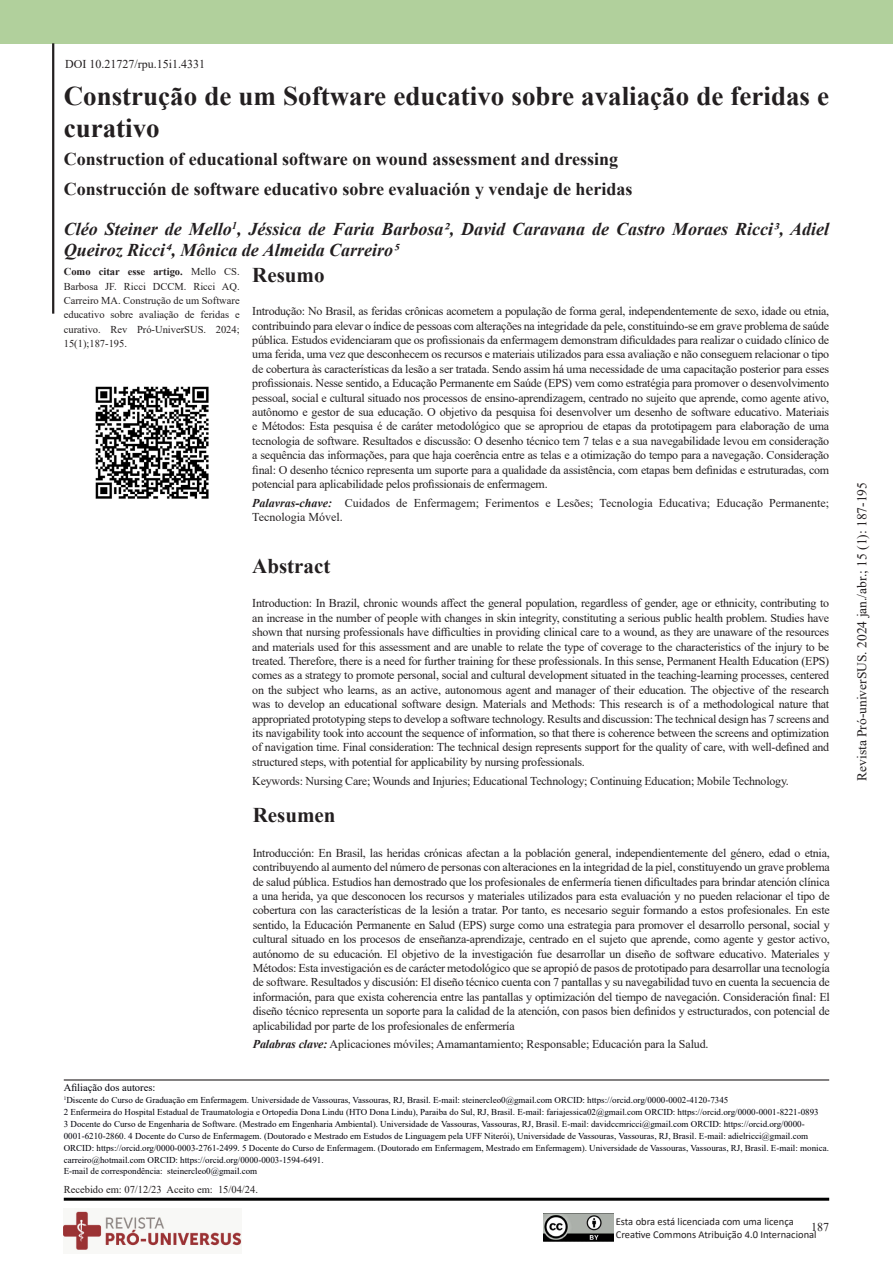
<style>
.page{position:relative;width:893px;height:1263px;background:#fff}
.page>*{position:absolute;margin:0;border:0;box-sizing:border-box;transform-origin:0 0}
.Título_principal__PT{font:700 27px/32.4px "Times New Roman";color:#231f20}
.t1{font:700 21px "Times New Roman";color:#231f20}
.Título_principal__EN{font:700 18px "Times New Roman";color:#231f20}
.Autores{font:italic 700 18px/21px "Times New Roman";color:#231f20}
.t2{font:13.5px "Times New Roman";color:#231f20}
.resumo_e_abstract{font:12px/14.4px "Times New Roman";letter-spacing:-.02em;color:#231f20;text-align:justify}
.resumo_e_abstract-2{font:12px/14.4px "Times New Roman";color:#231f20}
.Como_citar_artigo{font:10.5px/14.4px "Times New Roman";color:#231f20;text-align:justify}
.Título_principal__PT-2{font:10.5px "Calibri";color:#231f20}
.Histórico_autor{font:10.5px "Times New Roman";color:#00000a}
.Histórico_autor-2{font:9px/12px "Times New Roman";color:#00000a}
.s1{font-weight:700}
.s2{color:#fff}
.s3{font-weight:700;font-style:italic}
</style>
<div class="page">
<hr style="left:64px;top:1198px;width:765px;height:3px;background:#000">
<div style="left:0;top:0;width:893px;height:43px;background:#b1d09c"></div>
<hr style="left:52px;top:43px;width:2px;height:271px;background:#231f20">
<hr style="left:64px;top:1079px;width:765px;height:1px;background:#231f20">
<img style="left:64px;top:1209px;width:177px;height:42px">
<img style="left:544px;top:1213px;width:69px;height:28px">
<img style="left:95px;top:386px;width:114px;height:113px">
<p class="resumo_e_abstract-2" style="left:65px;top:56px;width:141px">DOI 10.21727/rpu.15i1.4331</p>
<p class="Título_principal__PT" style="left:64px;top:79px;width:767px">Construção de um Software educativo sobre avaliação de feridas e curativo</p>
<p class="Título_principal__EN" style="left:64px;top:146px;width:556px">Construction of educational software on wound assessment and dressing</p>
<p class="Título_principal__EN" style="left:64px;top:176px;width:570px">Construcción de software educativo sobre evaluación y vendaje de heridas</p>
<p class="Autores" style="left:64px;top:218px;width:767px">Cléo Steiner de Mello<sup>1</sup>, Jéssica de Faria Barbosa2, David Caravana de Castro Moraes Ricci3, Adiel<br>Queiroz Ricci4, Mônica de Almeida Carreiro5</p>
<p class="Como_citar_artigo" style="left:64px;top:264px;width:177px"><span class="s1">Como citar esse artigo.</span> Mello CS.<br>Barbosa JF. Ricci DCCM. Ricci AQ.<br>Carreiro MA. Construção de um Software educativo sobre avaliação de feridas e curativo. Rev Pró-UniverSUS. <span class="s2">2024; 15(1);187-195.</span></p>
<p class="t1" style="left:252px;top:260px;width:74px">Resumo</p>
<p class="resumo_e_abstract" style="left:252px;top:304px;width:578px">Introdução: No Brasil, as feridas crônicas acometem a população de forma geral, independentemente de sexo, idade ou etnia, contribuindo para elevar o índice de pessoas com alterações na integridade da pele, constituindo-se em grave problema de saúde pública. Estudos evidenciaram que os profissionais da enfermagem demonstram dificuldades para realizar o cuidado clínico de uma ferida, uma vez que desconhecem os recursos e materiais utilizados para essa avaliação e não conseguem relacionar o tipo de cobertura às características da lesão a ser tratada. Sendo assim há uma necessidade de uma capacitação posterior para esses profissionais. Nesse sentido, a Educação Permanente em Saúde (EPS) vem como estratégia para promover o desenvolvimento pessoal, social e cultural situado nos processos de ensino-aprendizagem, centrado no sujeito que aprende, como agente ativo, autônomo e gestor de sua educação. O objetivo da pesquisa foi desenvolver um desenho de software educativo. Materiais e Métodos: Esta pesquisa é de caráter metodológico que se apropriou de etapas da prototipagem para elaboração de uma tecnologia de software. Resultados e discussão: O desenho técnico tem 7 telas e a sua navegabilidade levou em consideração a sequência das informações, para que haja coerência entre as telas e a otimização do tempo para a navegação. Consideração final: O desenho técnico representa um suporte para a qualidade da assistência, com etapas bem definidas e estruturadas, com potencial para aplicabilidade pelos profissionais de enfermagem.</p>
<p class="resumo_e_abstract-2" style="left:252px;top:495px;width:578px"><span class="s3">Palavras-chave:</span> Cuidados de Enfermagem; Ferimentos e Lesões; Tecnologia Educativa; Educação Permanente;<br>Tecnologia Móvel.</p>
<p class="t1" style="left:252px;top:550px;width:80px">Abstract</p>
<p class="resumo_e_abstract" style="left:252px;top:596px;width:578px">Introduction: In Brazil, chronic wounds affect the general population, regardless of gender, age or ethnicity, contributing to an increase in the number of people with changes in skin integrity, constituting a serious public health problem. Studies have shown that nursing professionals have difficulties in providing clinical care to a wound, as they are unaware of the resources and materials used for this assessment and are unable to relate the type of coverage to the characteristics of the injury to be treated. Therefore, there is a need for further training for these professionals. In this sense, Permanent Health Education (EPS) comes as a strategy to promote personal, social and cultural development situated in the teaching-learning processes, centered on the subject who learns, as an active, autonomous agent and manager of their education. The objective of the research was to develop an educational software design. Materials and Methods: This research is of a methodological nature that appropriated prototyping steps to develop a software technology. Results and discussion: The technical design has 7 screens and its navigability took into account the sequence of information, so that there is coherence between the screens and optimization of navigation time. Final consideration: The technical design represents support for the quality of care, with well-defined and structured steps, with potential for applicability by nursing professionals.</p>
<p class="resumo_e_abstract" style="left:252px;top:773px;width:538px">Keywords: Nursing Care; Wounds and Injuries; Educational Technology; Continuing Education; Mobile Technology.</p>
<p class="t1" style="left:253px;top:800px;width:84px">Resumen</p>
<p class="resumo_e_abstract" style="left:253px;top:845px;width:578px">Introducción: En Brasil, las heridas crónicas afectan a la población general, independientemente del género, edad o etnia, contribuyendo al aumento del número de personas con alteraciones en la integridad de la piel, constituyendo un grave problema de salud pública. Estudios han demostrado que los profesionales de enfermería tienen dificultades para brindar atención clínica a una herida, ya que desconocen los recursos y materiales utilizados para esta evaluación y no pueden relacionar el tipo de cobertura con las características de la lesión a tratar. Por tanto, es necesario seguir formando a estos profesionales. En este sentido, la Educación Permanente en Salud (EPS) surge como una estrategia para promover el desarrollo personal, social y cultural situado en los procesos de enseñanza-aprendizaje, centrado en el sujeto que aprende, como agente y gestor activo, autónomo de su educación. El objetivo de la investigación fue desarrollar un diseño de software educativo. Materiales y Métodos: Esta investigación es de carácter metodológico que se apropió de pasos de prototipado para desarrollar una tecnología de software. Resultados y discusión: El diseño técnico cuenta con 7 pantallas y su navegabilidad tuvo en cuenta la secuencia de información, para que exista coherencia entre las pantallas y optimización del tiempo de navegación. Consideración final: El diseño técnico representa un soporte para la calidad de la atención, con pasos bien definidos y estructurados, con potencial de aplicabilidad por parte de los profesionales de enfermería</p>
<p class="resumo_e_abstract" style="left:253px;top:1037px;width:457px"><span class="s3">Palabras clave:</span> Aplicaciones móviles; Amamantamiento; Responsable; Educación para la Salud.</p>
<p class="Histórico_autor" style="left:64px;top:1080px;width:93px">Afiliação dos autores:</p>
<p class="Histórico_autor-2" style="left:64px;top:1093px;width:666px"><sup>1</sup>Discente do Curso de Graduação em Enfermagem. Universidade de Vassouras, Vassouras, RJ, Brasil. E-mail: steinercleo0@gmail.com ORCID: https://orcid.org/0000-0002-4120-7345</p>
<p class="Histórico_autor-2" style="left:64px;top:1105px;width:756px">2 Enfermeira do Hospital Estadual de Traumatologia e Ortopedia Dona Lindu (HTO Dona Lindu), Paraiba do Sul, RJ, Brasil. E-mail: fariajessica02@gmail.com ORCID: https://orcid.org/0000-0001-8221-0893</p>
<p class="Histórico_autor-2" style="left:64px;top:1117px;width:767px">3 Docente do Curso de Engenharia de Software. (Mestrado em Engenharia Ambiental). Universidade de Vassouras, Vassouras, RJ, Brasil. E-mail: davidccmricci@gmail.com ORCID: https://orcid.org/0000- 0001-6210-2860. 4 Docente do Curso de Enfermagem. (Doutorado e Mestrado em Estudos de Linguagem pela UFF Niterói), Universidade de Vassouras, Vassouras, RJ, Brasil. E-mail: adielricci@gmail.com ORCID: https://orcid.org/0000-0003-2761-2499. 5 Docente do Curso de Enfermagem. (Doutorado em Enfermagem, Mestrado em Enfermagem). Universidade de Vassouras, Vassouras, RJ, Brasil. E-mail: monica. carreiro@hotmail.com ORCID: https://orcid.org/0000-0003-1594-6491.</p>
<p class="Histórico_autor-2" style="left:64px;top:1164px;width:195px">E-mail de correspondência: steinercleo0@gmail.com</p>
<p class="Como_citar_artigo" style="left:64px;top:1182px;width:196px">Recebido em: 07/12/23 Aceito em: 15/04/24.</p>
<p class="Título_principal__PT-2" style="left:616px;top:1214px;width:179px">Esta obra está licenciada com uma licença</p>
<p class="Título_principal__PT-2" style="left:616px;top:1227px;width:202px">Creative Commons Atribuição 4.0 Internacional</p>
<p class="resumo_e_abstract" style="left:811px;top:1219px;width:19px">187</p>
<p class="t2" style="left:852px;top:781px;width:300px;rotate:-90deg">Revista Pró-univerSUS. 2024 jan./abr.; 15 (1): 187-195</p>
</div>
